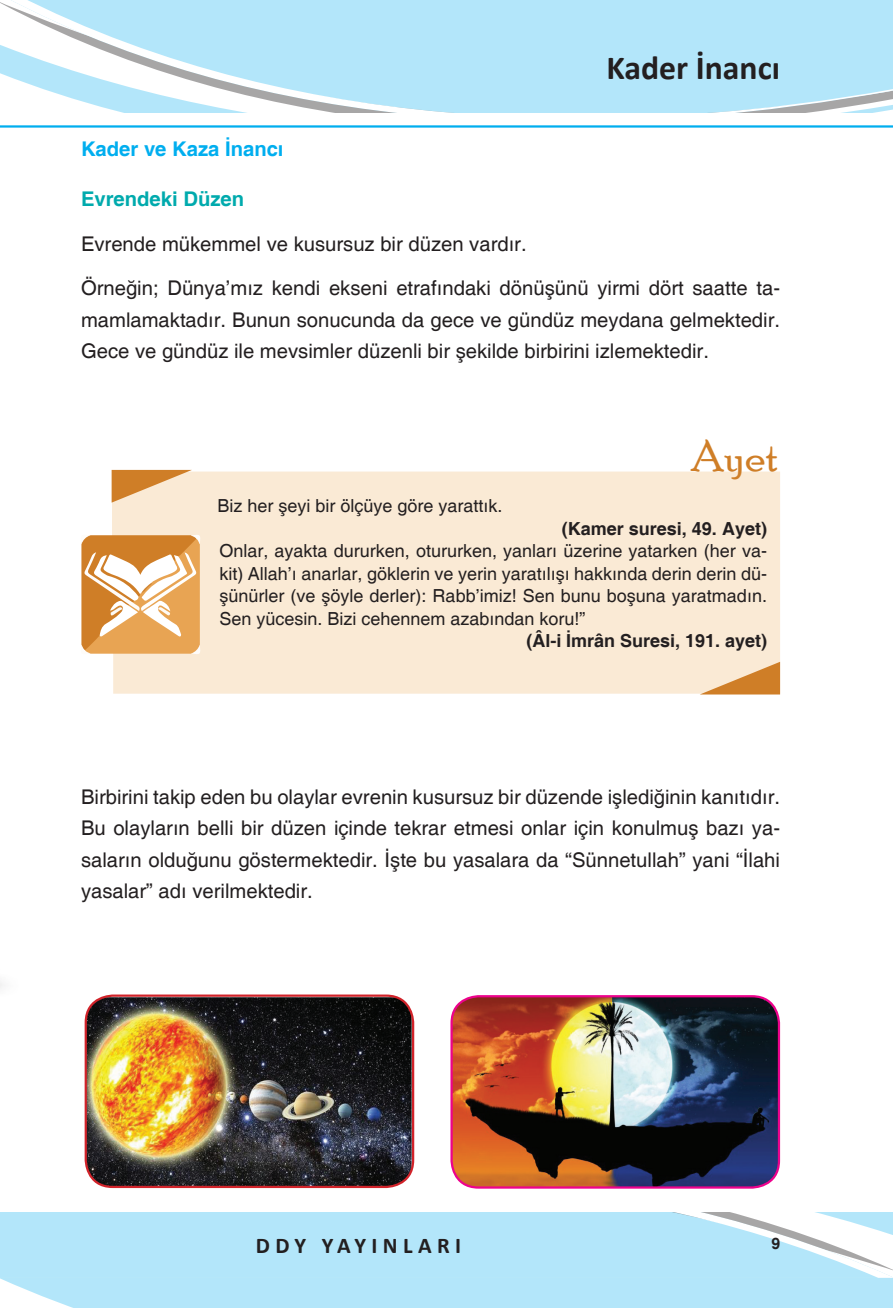
<style>
.page{position:relative;width:893px;height:1308px;background:#fff}
.page>*{position:absolute;margin:0;border:0;box-sizing:border-box;transform-origin:0 0}
.t1{font:45px "Poor Richard";color:#cf7e27}
.t2{font:700 33.75px "Calibri";color:#231f20}
.t3{font:700 22.5px "Calibri";letter-spacing:.24em;color:#231f20}
.t4{font:20.25px/31.5px "Helvetica";color:#231f20}
.t5{font:700 20.25px "Helvetica";color:#00aeef}
.t6{font:700 20.25px "Helvetica";color:#00aaad}
.t7{font:18px/22.5px "Helvetica";color:#231f20;text-align:justify}
.t8{font:700 18px "Helvetica";color:#231f20}
.t9{font:700 15.75px "Helvetica";color:#231f20}
</style>
<div class="page">
<div style="left:0;top:1277px;width:893px;height:30px;background:#b3e6fa"></div>
<svg style="left:0;top:1235px;width:893px;height:42px;background:#b7e6f9"></svg>
<svg style="left:0;top:1213px;width:893px;height:22px;background:#bce7f8"></svg>
<svg style="left:0;top:0;width:893px;height:45px;background:#b8e6f9"></svg>
<svg style="left:0;top:45px;width:893px;height:67px;fill:#b3e6fa"></svg>
<hr style="left:0;top:125px;width:893px;height:3px;background:#00aeef">
<div style="left:112px;top:471px;width:668px;height:222px;background:#faead5"></div>
<svg style="left:81px;top:534px;width:120px;height:121px"></svg>
<svg style="left:700px;top:662px;width:80px;height:32px;background:#e4b47e"></svg>
<svg style="left:112px;top:470px;width:80px;height:32px;background:#e4b37c"></svg>
<img style="left:86px;top:997px;width:326px;height:189px">
<div style="left:85px;top:994px;width:329px;height:194px;border:2px solid #d1232a;border-radius:27px"></div>
<img style="left:452px;top:996px;width:327px;height:191px">
<div style="left:450px;top:995px;width:330px;height:193px;border:2px solid #ed028c;border-radius:27px"></div>
<h2 class="t2" style="left:606px;top:44px;width:175px">Kader İnancı</h2>
<p class="t5" style="left:81px;top:137px;width:204px">Kader ve Kaza İnancı</p>
<p class="t6" style="left:81px;top:187px;width:165px">Evrendeki Düzen</p>
<p class="t4" style="left:81px;top:222px;width:701px;line-height:44.3px">Evrende mükemmel ve kusursuz bir düzen vardır.<br>Örneğin; Dünya’mız kendi ekseni etrafındaki dönüşünü yirmi dört saatte ta-</p>
<p class="t4" style="left:81px;top:304px;width:701px">mamlamaktadır. Bunun sonucunda da gece ve gündüz meydana gelmektedir.<br>Gece ve gündüz ile mevsimler düzenli bir şekilde birbirini izlemektedir.</p>
<p class="t7" style="left:217px;top:495px;width:287px">Biz her şeyi bir ölçüye göre yarattık.</p>
<h1 class="t1" style="left:691px;top:430px;width:89px">Ayet</h1>
<p class="t8" style="left:562px;top:517px;width:207px">(Kamer suresi, 49. Ayet)</p>
<p class="t7" style="left:219px;top:540px;width:549px">Onlar, ayakta dururken, otururken, yanları üzerine yatarken (her va&shy;kit) Allah’ı anarlar, göklerin ve yerin yaratılışı hakkında derin derin dü&shy;şünürler (ve şöyle derler): Rabb’imiz! Sen bunu boşuna yaratmadın.<br>Sen yücesin. Bizi cehennem azabından koru!”</p>
<p class="t8" style="left:526px;top:629px;width:242px">(Âl-i İmrân Suresi, 191. ayet)</p>
<p class="t4" style="left:81px;top:781px;width:701px;text-align:justify">Birbirini takip eden bu olaylar evrenin kusursuz bir düzende işlediğinin kanıtıdır.<br>Bu olayların belli bir düzen içinde tekrar etmesi onlar için konulmuş bazı ya&shy;saların olduğunu göstermektedir. İşte bu yasalara da “Sünnetullah” yani “İlahi yasalar” adı verilmektedir.</p>
<p class="t3" style="left:256px;top:1229px;width:207px">DDY YAYINLARI</p>
<p class="t9" style="left:771px;top:1233px;width:10px">9</p>
</div>
